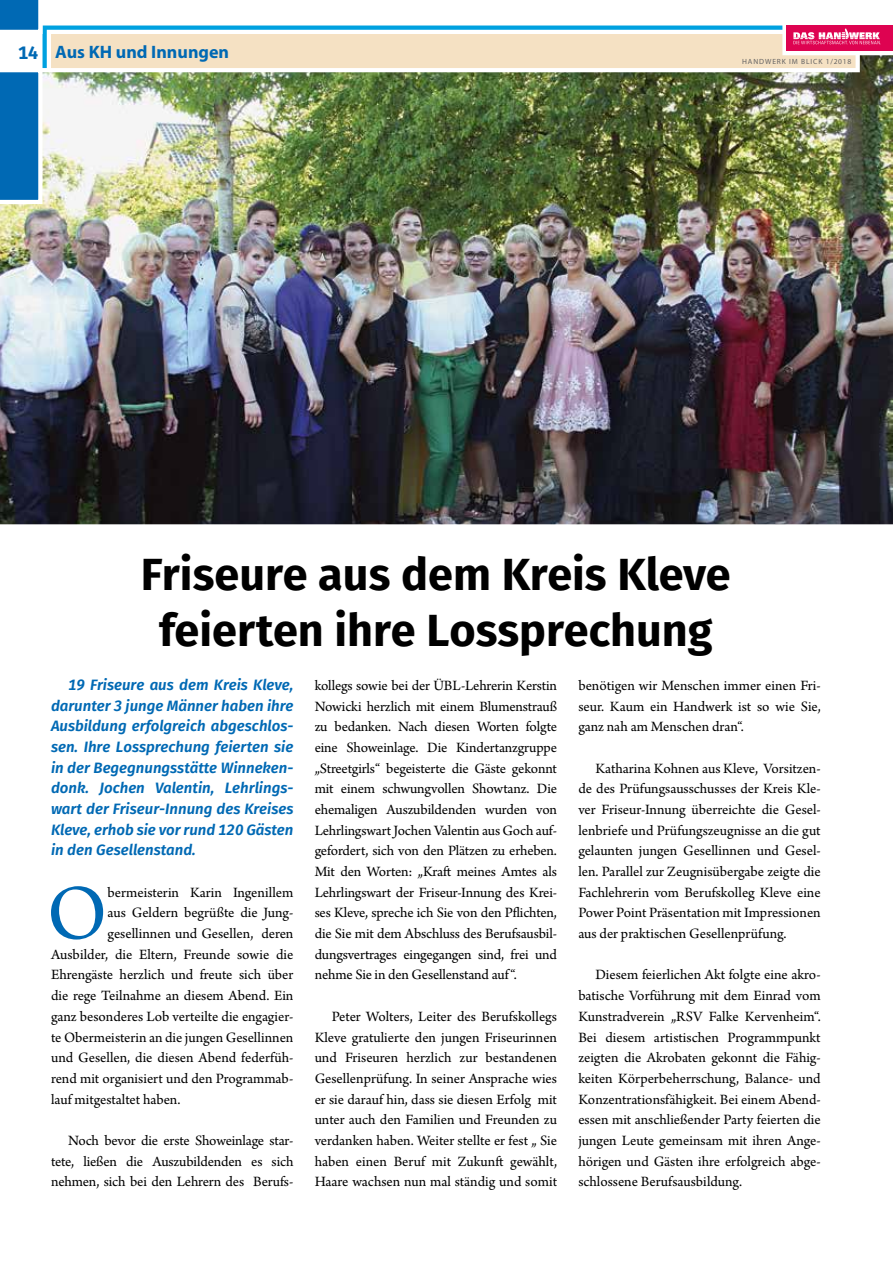
<style>
.page{position:relative;width:893px;height:1263px;background:#fff}
.page>*{position:absolute;margin:0;border:0;box-sizing:border-box;transform-origin:0 0}
.t1{font:81.9px "Arno Pro";color:#0069b4}
.t2{font:700 45px/56.2px "Fira Sans";color:#000;text-align:center}
.t3{font:700 18px "Myriad Pro";color:#0069b4}
.t4{font:700 18px "Fira Sans";color:#0069b4}
.t5{font:15px/20.7px "Arno Pro";color:#000;text-align:justify}
.t6{font:italic 600 15px/20.7px "Fira Sans";color:#0069b4;text-align:justify}
.t7{font:7.5px "Myriad Pro";letter-spacing:.12em;color:#646363}
</style>
<div class="page">
<img style="left:0;top:55px;width:893px;height:469px">
<div style="left:787px;top:26px;width:106px;height:25px;background:#de0351"></div>
<img style="left:0;top:0;width:881px;height:206px">
<p class="t4" style="left:18px;top:38px;width:22px">14</p>
<p class="t3" style="left:55px;top:40px;width:175px">Aus KH und Innungen</p>
<p class="t7" style="left:742px;top:57px;width:111px">HANDWERK IM BLICK 1/2018</p>
<h2 class="t2" style="left:141px;top:543px;width:591px">Friseure aus dem Kreis Kleve feierten ihre Lossprechung</h2>
<p class="t6" style="left:51px;top:673px;width:244px;text-indent:17px">19 Friseure aus dem Kreis Kleve, darunter 3 junge Männer haben ihre Ausbildung erfolgreich abgeschlos&shy;sen. Ihre Lossprechung feierten sie in der Begegnungsstätte Winneken&shy;donk. Jochen Valentin, Lehrlings&shy;wart der Friseur-Innung des Kreises Kleve, erhob sie vor rund 120 Gästen in den Gesellenstand.</p>
<h1 class="t1" style="left:47px;top:867px;width:63px">O</h1>
<p class="t5" style="left:108px;top:883px;width:187px">bermeisterin Karin Ingenillem</p>
<p class="t5" style="left:108px;top:903px;width:187px">aus Geldern begrüßte die Jung-</p>
<p class="t5" style="left:108px;top:924px;width:187px">gesellinnen und Gesellen, deren</p>
<p class="t5" style="left:51px;top:945px;width:244px">Ausbilder, die Eltern, Freunde sowie die</p>
<p class="t5" style="left:51px;top:965px;width:244px">Ehrengäste herzlich und freute sich über</p>
<p class="t5" style="left:51px;top:986px;width:244px">die rege Teilnahme an diesem Abend. Ein</p>
<p class="t5" style="left:51px;top:1007px;width:244px">ganz besonderes Lob verteilte die engagier-</p>
<p class="t5" style="left:51px;top:1027px;width:244px">te Obermeisterin an die jungen Gesellinnen</p>
<p class="t5" style="left:51px;top:1048px;width:244px">und Gesellen, die diesen Abend federfüh-</p>
<p class="t5" style="left:51px;top:1069px;width:244px">rend mit organisiert und den Programmab-</p>
<p class="t5" style="left:51px;top:1089px;width:131px">lauf mitgestaltet haben.</p>
<p class="t5" style="left:51px;top:1131px;width:244px;text-indent:17px">Noch bevor die erste Showeinlage star&shy;tete, ließen die Auszubildenden es sich nehmen, sich bei den Lehrern des Berufs-</p>
<p class="t5" style="left:315px;top:676px;width:244px">kollegs sowie bei der ÜBL-Lehrerin Kerstin Nowicki herzlich mit einem Blumenstrauß zu bedanken. Nach diesen Worten folgte eine Showeinlage. Die Kindertanzgruppe „Streetgirls“ begeisterte die Gäste gekonnt mit einem schwungvollen Showtanz. Die ehemaligen Auszubildenden wurden von Lehrlingswart Jochen Valentin aus Goch auf&shy;gefordert, sich von den Plätzen zu erheben.<br>Mit den Worten: „Kraft meines Amtes als Lehrlingswart der Friseur-Innung des Krei&shy;ses Kleve, spreche ich Sie von den Pflichten, die Sie mit dem Abschluss des Berufsausbil&shy;dungsvertrages eingegangen sind, frei und nehme Sie in den Gesellenstand auf “.</p>
<p class="t5" style="left:315px;top:1007px;width:244px;text-indent:17px">Peter Wolters, Leiter des Berufskollegs Kleve gratulierte den jungen Friseurinnen und Friseuren herzlich zur bestandenen Gesellenprüfung. In seiner Ansprache wies er sie darauf hin, dass sie diesen Erfolg mit unter auch den Familien und Freunden zu verdanken haben. Weiter stellte er fest „ Sie haben einen Beruf mit Zukunft gewählt, Haare wachsen nun mal ständig und somit</p>
<p class="t5" style="left:578px;top:676px;width:244px">benötigen wir Menschen immer einen Fri&shy;seur. Kaum ein Handwerk ist so wie Sie, ganz nah am Menschen dran“.</p>
<p class="t5" style="left:578px;top:758px;width:244px;text-indent:17px">Katharina Kohnen aus Kleve, Vorsitzen&shy;de des Prüfungsausschusses der Kreis Kle&shy;ver Friseur-Innung überreichte die Gesel&shy;lenbriefe und Prüfungszeugnisse an die gut gelaunten jungen Gesellinnen und Gesel&shy;len. Parallel zur Zeugnisübergabe zeigte die Fachlehrerin vom Berufskolleg Kleve eine Power Point Präsentation mit Impressionen aus der praktischen Gesellenprüfung.</p>
<p class="t5" style="left:578px;top:965px;width:244px;text-indent:17px">Diesem feierlichen Akt folgte eine akro&shy;batische Vorführung mit dem Einrad vom Kunstradverein „RSV Falke Kervenheim“.<br>Bei diesem artistischen Programmpunkt zeigten die Akrobaten gekonnt die Fähig&shy;keiten Körperbeherrschung, Balance- und Konzentrationsfähigkeit. Bei einem Abend&shy;essen mit anschließender Party feierten die jungen Leute gemeinsam mit ihren Ange&shy;hörigen und Gästen ihre erfolgreich abge&shy;schlossene Berufsausbildung.</p>
</div>
